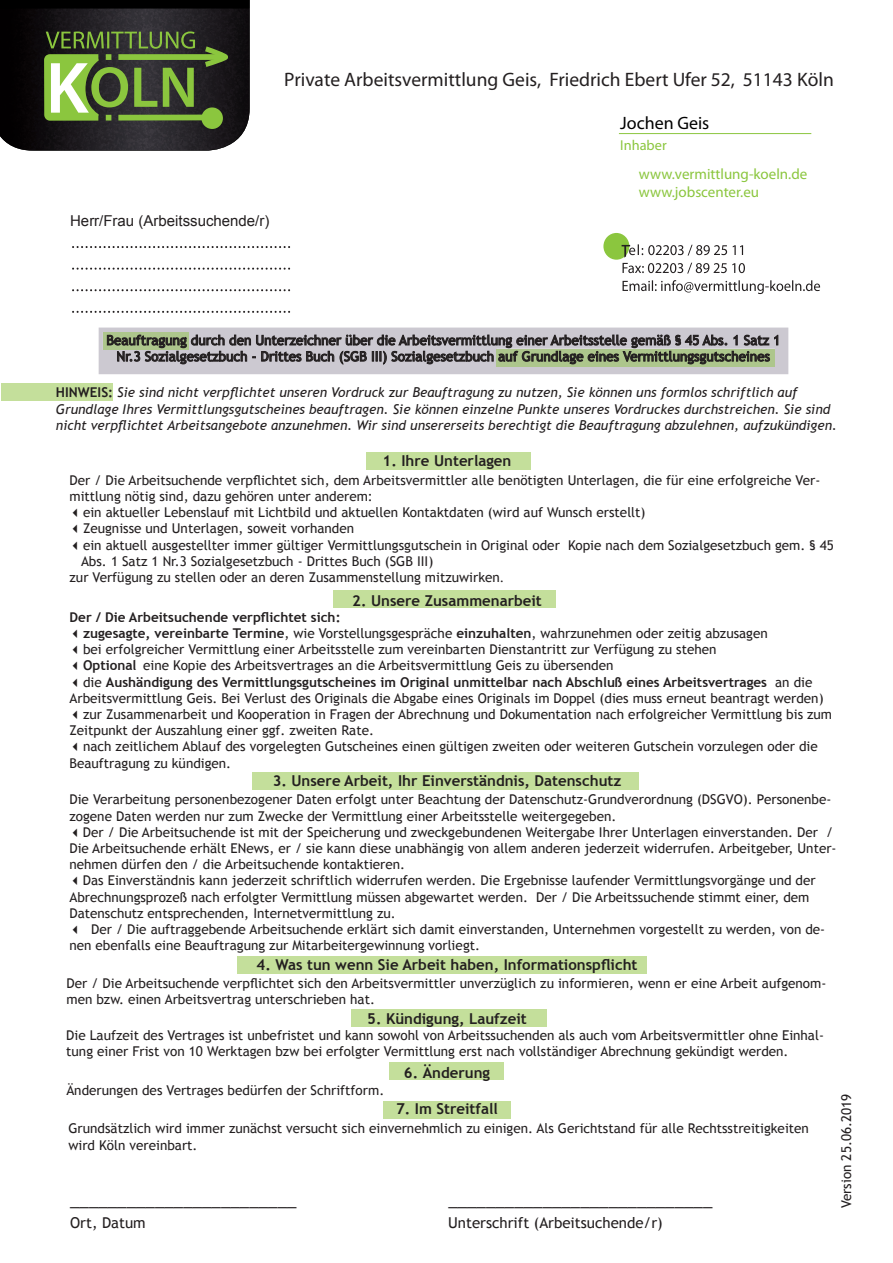
<style>
.page{position:relative;width:893px;height:1263px;background:#fff}
.page>*{position:absolute;margin:0;border:0;box-sizing:border-box;transform-origin:0 0}
.t1{font:19.5px "Myriad Pro";color:#231f20}
.t2{font:18px "Trebuchet MS";color:#231f20}
.t3{font:18px "Myriad Pro";color:#000}
.t4{font:700 15px "Trebuchet MS";color:#231f20}
.t5{font:15px/18px "Myriad Pro";color:#8bc63e}
.t6{font:15px "Trebuchet MS";color:#231f20}
.t7{font:15px "Arial";color:#231f20}
.t8{font:14.4px "Myriad Pro";color:#8bc63e}
.t9{font:13.5px/16.2px "Trebuchet MS";color:#231f20}
.t10{font:italic 13.5px/16.2px "Trebuchet MS";color:#231f20}
.t11{font:700 13.5px "Trebuchet MS";color:#231f20}
.s1{font-weight:700;font-style:normal}
.s2{font-size:12px}
.s3{font-weight:700}
</style>
<div class="page">
<div style="left:1px;top:383px;width:112px;height:18px;background:#c4df9b"></div>
<div style="left:333px;top:590px;width:223px;height:17px;background:#c4df9b"></div>
<div style="left:252px;top:772px;width:387px;height:18px;background:#c4df9b"></div>
<div style="left:237px;top:956px;width:410px;height:18px;background:#c4df9b"></div>
<div style="left:351px;top:1009px;width:195px;height:18px;background:#c4df9b"></div>
<div style="left:389px;top:1062px;width:115px;height:18px;background:#c4df9b"></div>
<div style="left:384px;top:1101px;width:127px;height:18px;background:#c4df9b"></div>
<div style="left:367px;top:452px;width:164px;height:17px;background:#c4df9b"></div>
<svg style="left:72px;top:246px;width:218px;height:2px"></svg>
<svg style="left:72px;top:268px;width:218px;height:2px"></svg>
<svg style="left:72px;top:289px;width:218px;height:2px"></svg>
<svg style="left:72px;top:311px;width:218px;height:2px"></svg>
<svg style="left:0;top:0;width:250px;height:151px;background:#373f2b"></svg>
<div style="left:603px;top:233px;width:26px;height:27px;background:#8bc63e;border-radius:50%"></div>
<svg style="left:622px;top:280px;width:198px;height:14px"></svg>
<svg style="left:622px;top:244px;width:123px;height:30px"></svg>
<hr style="left:619px;top:133px;width:192px;height:1px;background:#8bc63e">
<svg style="left:99px;top:328px;width:689px;height:46px;background:#a2a3a0"></svg>
<p class="t7" style="left:70px;top:211px;width:201px">Herr/Frau (Arbeitssuchende/r)</p>
<h1 class="t1" style="left:284px;top:67px;width:551px">Private Arbeitsvermittlung Geis, Friedrich Ebert Ufer 52, 51143 Köln</h1>
<h2 class="t3" style="left:620px;top:112px;width:91px">Jochen Geis</h2>
<p class="t8" style="left:620px;top:136px;width:48px">Inhaber</p>
<p class="t5" style="left:639px;top:164px;width:170px">www.vermittlung-koeln.de www.jobscenter.eu</p>
<p class="t9" style="left:106px;top:332px;width:676px;text-align:center">Beauftragung durch den Unterzeichner über die Arbeitsvermittlung einer Arbeitsstelle gemäß § 45 Abs. 1 Satz 1<br>Nr.3 Sozialgesetzbuch - Drittes Buch (SGB III) Sozialgesetzbuch auf Grundlage eines Vermittlungsgutscheines</p>
<p class="t10" style="left:56px;top:385px;width:782px"><span class="s1">HINWEIS:</span> Sie sind nicht verpflichtet unseren Vordruck zur Beauftragung zu nutzen, Sie können uns formlos schriftlich auf<br>Grundlage Ihres Vermittlungsgutscheines beauftragen. Sie können einzelne Punkte unseres Vordruckes durchstreichen. Sie sind nicht verpflichtet Arbeitsangebote anzunehmen. Wir sind unsererseits berechtigt die Beauftragung abzulehnen, aufzukündigen.</p>
<p class="t4" style="left:383px;top:451px;width:130px">1. Ihre Unterlagen</p>
<p class="t9" style="left:70px;top:472px;width:752px">Der / Die Arbeitsuchende verpflichtet sich, dem Arbeitsvermittler alle benötigten Unterlagen, die für eine erfolgreiche Ver&shy;mittlung nötig sind, dazu gehören unter anderem:</p>
<p class="t9" style="left:70px;top:504px;width:577px">✓ein aktueller Lebenslauf mit Lichtbild und aktuellen Kontaktdaten (wird auf Wunsch erstellt)</p>
<p class="t9" style="left:70px;top:521px;width:286px">✓Zeugnisse und Unterlagen, soweit vorhanden</p>
<p class="t9" style="left:70px;top:537px;width:766px">✓ein aktuell ausgestellter immer gültiger Vermittlungsgutschein in Original oder Kopie nach dem Sozialgesetzbuch gem. § 45</p>
<p class="t9" style="left:81px;top:553px;width:354px">Abs. 1 Satz 1 Nr.3 Sozialgesetzbuch - Drittes Buch (SGB III)</p>
<p class="t9" style="left:70px;top:569px;width:436px">zur Verfügung zu stellen oder an deren Zusammenstellung mitzuwirken<span class="s2">.</span></p>
<p class="t11" style="left:70px;top:608px;width:273px">Der / Die Arbeitsuchende verpflichtet sich:</p>
<p class="t9" style="left:70px;top:625px;width:700px">✓<span class="s3">zugesagte, vereinbarte Termine</span>, wie Vorstellungsgespräche <span class="s3">einzuhalten</span>, wahrzunehmen oder zeitig abzusagen</p>
<p class="t9" style="left:70px;top:641px;width:649px">✓bei erfolgreicher Vermittlung einer Arbeitsstelle zum vereinbarten Dienstantritt zur Verfügung zu stehen</p>
<p class="t9" style="left:70px;top:658px;width:545px">✓<span class="s3">Optional</span> eine Kopie des Arbeitsvertrages an die Arbeitsvermittlung Geis zu übersenden</p>
<p class="t9" style="left:70px;top:674px;width:756px">✓die <span class="s3">Aushändigung des Vermittlungsgutscheines im Original unmittelbar nach Abschluß eines Arbeitsvertrages</span> an die<br>Arbeitsvermittlung Geis. Bei Verlust des Originals die Abgabe eines Originals im Doppel (dies muss erneut beantragt werden)</p>
<p class="t9" style="left:70px;top:706px;width:764px">✓zur Zusammenarbeit und Kooperation in Fragen der Abrechnung und Dokumentation nach erfolgreicher Vermittlung bis zum<br>Zeitpunkt der Auszahlung einer ggf. zweiten Rate.</p>
<p class="t9" style="left:69px;top:739px;width:750px">✓nach zeitlichem Ablauf des vorgelegten Gutscheines einen gültigen zweiten oder weiteren Gutschein vorzulegen oder die<br>Beauftragung zu kündigen.</p>
<p class="t9" style="left:69px;top:792px;width:763px">Die Verarbeitung personenbezogener Daten erfolgt unter Beachtung der Datenschutz-Grundverordnung (DSGVO). Personenbe&shy;zogene Daten werden nur zum Zwecke der Vermittlung einer Arbeitsstelle weitergegeben.</p>
<p class="t9" style="left:69px;top:824px;width:769px">✓Der / Die Arbeitsuchende ist mit der Speicherung und zweckgebundenen Weitergabe Ihrer Unterlagen einverstanden. Der /<br>Die Arbeitsuchende erhält ENews, er / sie kann diese unabhängig von allem anderen jederzeit widerrufen. Arbeitgeber, Unter&shy;nehmen dürfen den / die Arbeitsuchende kontaktieren.</p>
<p class="t9" style="left:69px;top:873px;width:748px">✓Das Einverständnis kann jederzeit schriftlich widerrufen werden. Die Ergebnisse laufender Vermittlungsvorgänge und der<br>Abrechnungsprozeß nach erfolgter Vermittlung müssen abgewartet werden. Der / Die Arbeitssuchende stimmt einer, dem<br>Datenschutz entsprechenden, Internetvermittlung zu.</p>
<p class="t9" style="left:69px;top:921px;width:757px">✓ Der / Die auftraggebende Arbeitsuchende erklärt sich damit einverstanden, Unternehmen vorgestellt zu werden, von de&shy;nen ebenfalls eine Beauftragung zur Mitarbeitergewinnung vorliegt.</p>
<p class="t9" style="left:66px;top:975px;width:761px">Der / Die Arbeitsuchende verpflichtet sich den Arbeitsvermittler unverzüglich zu informieren, wenn er eine Arbeit aufgenom&shy;men bzw. einen Arbeitsvertrag unterschrieben hat.</p>
<p class="t4" style="left:352px;top:592px;width:191px">2. Unsere Zusammenarbeit</p>
<p class="t4" style="left:273px;top:772px;width:350px">3. Unsere Arbeit, Ihr Einverständnis, Datenschutz</p>
<p class="t4" style="left:257px;top:955px;width:382px">4. Was tun wenn Sie Arbeit haben, Informationspflicht</p>
<p class="t4" style="left:367px;top:1009px;width:161px">5. Kündigung, Laufzeit</p>
<p class="t4" style="left:404px;top:1063px;width:88px">6. Änderung</p>
<p class="t4" style="left:396px;top:1099px;width:103px">7. Im Streitfall</p>
<p class="t9" style="left:66px;top:1027px;width:759px">Die Laufzeit des Vertrages ist unbefristet und kann sowohl von Arbeitssuchenden als auch vom Arbeitsvermittler ohne Einhal&shy;tung einer Frist von 10 Werktagen bzw bei erfolgter Vermittlung erst nach vollständiger Abrechnung gekündigt werden.</p>
<p class="t9" style="left:66px;top:1082px;width:319px">Änderungen des Vertrages bedürfen der Schriftform.</p>
<p class="t9" style="left:68px;top:1121px;width:742px">Grundsätzlich wird immer zunächst versucht sich einvernehmlich zu einigen. Als Gerichtstand für alle Rechtsstreitigkeiten wird Köln vereinbart.</p>
<p class="t9" style="left:838px;top:1208px;width:116px;rotate:-90deg">Version 25.06.2019</p>
<h2 class="t2" style="left:70px;top:1189px;width:228px">________________________</h2>
<h2 class="t2" style="left:448px;top:1189px;width:266px">____________________________</h2>
<p class="t6" style="left:70px;top:1213px;width:77px">Ort, Datum</p>
<p class="t6" style="left:448px;top:1213px;width:216px">Unterschrift (Arbeitsuchende/r)</p>
</div>
